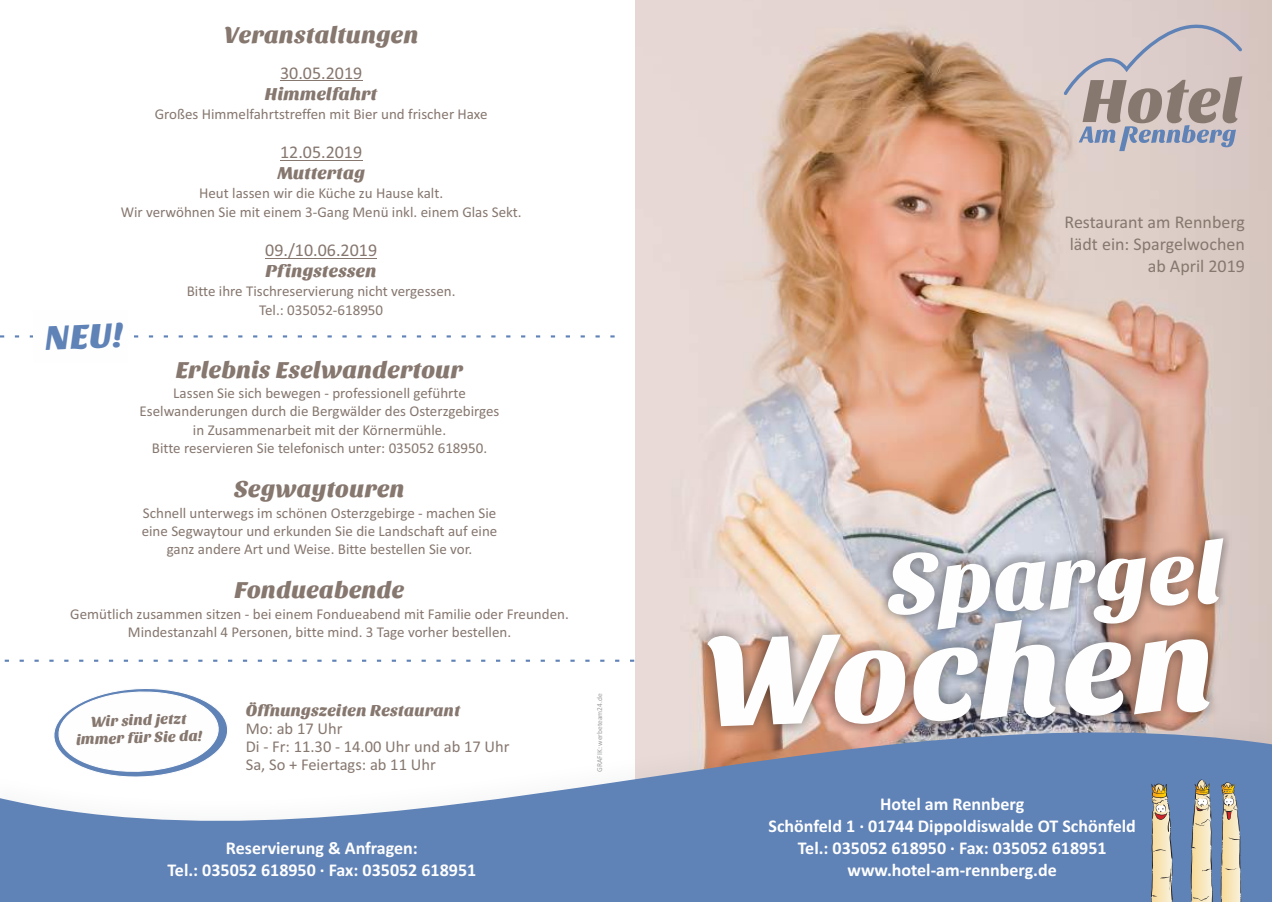
<style>
.page{position:relative;width:1272px;height:902px;background:#fff}
.page>*{position:absolute;margin:0;border:0;box-sizing:border-box;transform-origin:0 0}
.t1{font:132.75px "Sansita One";color:#fefefe}
.t2{font:88.5px "Sansita One";color:#fefefe}
.t3{font:35.55px "Sansita One";color:#5f82b7}
.t4{font:24px "Sansita One";color:#86776f}
.t5{font:700 18px/21.9px "Calibri";color:#fefefe;text-align:center}
.t6{font:18px/21.9px "Calibri";color:#86776f;text-align:right}
.t7{font:18px "Sansita One";color:#86776f}
.t8{font:16.5px/18px "Calibri";color:#86776f}
.t9{font:16.5px "Sansita One";color:#86776f}
.t10{font:15px/18.3px "Calibri";color:#86776f;text-align:center}
.t11{font:15px/17.4px "Sansita One";color:#86776f;text-align:center}
.t12{font:7.5px "Calibri";color:#9d9e9e}
</style>
<div class="page">
<svg style="left:0;top:335px;width:615px;height:2px"></svg>
<div style="left:33px;top:310px;width:95px;height:52px;background:#fefefe"></div>
<img style="left:636px;top:0;width:635px;height:681px">
<img style="left:879px;top:530px;width:352px;height:108px">
<img style="left:697px;top:610px;width:522px;height:71px">
<svg style="left:635px;top:681px;width:636px;height:18px;background:#9f8a84"></svg>
<svg style="left:0;top:699px;width:1271px;height:189px;fill:#5f82b7"></svg>
<div style="left:0;top:888px;width:1271px;height:13px;background:#5f82b7"></div>
<svg style="left:1063px;top:23px;width:179px;height:128px;background:#c2b7b8"></svg>
<svg style="left:1220px;top:782px;width:21px;height:119px;background:#c7bea7"></svg>
<svg style="left:1190px;top:779px;width:22px;height:122px;background:#c9c1a8"></svg>
<svg style="left:1150px;top:783px;width:22px;height:118px;background:#c7bca3"></svg>
<svg style="left:42px;top:689px;width:198px;height:94px"></svg>
<svg style="left:4px;top:659px;width:632px;height:2px"></svg>
<hr style="left:280px;top:80px;width:82px;height:1px;background:#86776f">
<hr style="left:280px;top:160px;width:82px;height:1px;background:#86776f">
<hr style="left:265px;top:258px;width:112px;height:1px;background:#86776f">
<h3 class="t4" style="left:224px;top:21px;width:196px">Veranstaltungen</h3>
<p class="t6" style="left:280px;top:63px;width:84px">30.05.2019</p>
<p class="t7" style="left:265px;top:83px;width:114px">Himmelfahrt</p>
<p class="t10" style="left:155px;top:106px;width:334px">Großes Himmelfahrtstreffen mit Bier und frischer Haxe</p>
<p class="t6" style="left:280px;top:143px;width:84px">12.05.2019</p>
<p class="t7" style="left:277px;top:163px;width:89px">Muttertag</p>
<p class="t10" style="left:121px;top:185px;width:402px">Heut lassen wir die Küche zu Hause kalt.<br>Wir verwöhnen Sie mit einem 3-Gang Menü inkl. einem Glas Sekt.</p>
<p class="t6" style="left:265px;top:241px;width:113px">09./10.06.2019</p>
<p class="t7" style="left:266px;top:261px;width:113px">Pfingstessen</p>
<p class="t10" style="left:187px;top:283px;width:270px">Bitte ihre Tischreservierung nicht vergessen.<br>Tel.: 035052-618950</p>
<h3 class="t3" style="left:44px;top:318px;width:80px;rotate:-3deg">NEU!</h3>
<h3 class="t4" style="left:176px;top:356px;width:289px">Erlebnis Eselwandertour</h3>
<p class="t10" style="left:140px;top:385px;width:361px">Lassen Sie sich bewegen - professionell geführte Eselwanderungen durch die Bergwälder des Osterzgebirges in Zusammenarbeit mit der Körnermühle.<br>Bitte reservieren Sie telefonisch unter: 035052 618950.</p>
<h3 class="t4" style="left:234px;top:475px;width:172px">Segwaytouren</h3>
<p class="t10" style="left:142px;top:504px;width:357px">Schnell unterwegs im schönen Osterzgebirge - machen Sie eine Segwaytour und erkunden Sie die Landschaft auf eine ganz andere Art und Weise. Bitte bestellen Sie vor.</p>
<h3 class="t4" style="left:234px;top:576px;width:172px">Fondueabende</h3>
<p class="t10" style="left:70px;top:606px;width:500px">Gemütlich zusammen sitzen - bei einem Fondueabend mit Familie oder Freunden.<br>Mindestanzahl 4 Personen, bitte mind. 3 Tage vorher bestellen.</p>
<p class="t11" style="left:75px;top:713px;width:128px;rotate:-2deg">Wir sind jetzt immer für Sie da!</p>
<p class="t9" style="left:246px;top:700px;width:216px">Öffnungszeiten Restaurant</p>
<p class="t8" style="left:246px;top:720px;width:265px">Mo: ab 17 Uhr<br>Di - Fr: 11.30 - 14.00 Uhr und ab 17 Uhr<br>Sa, So + Feiertags: ab 11 Uhr</p>
<p class="t5" style="left:167px;top:838px;width:310px">Reservierung &amp; Anfragen:<br>Tel.: 035052 618950 · Fax: 035052 618951</p>
<p class="t12" style="left:596px;top:771px;width:80px;rotate:-90deg">GRAFIK: werbeteam24.de</p>
<p class="t6" style="left:1064px;top:213px;width:182px">Restaurant am Rennberg lädt ein: Spargelwochen ab April 2019</p>
<h2 class="t2" style="left:885px;top:533px;width:338px;rotate:-2deg">Spargel</h2>
<h1 class="t1" style="left:700px;top:606px;width:515px;rotate:-2deg">Wochen</h1>
<p class="t5" style="left:768px;top:794px;width:369px">Hotel am Rennberg<br>Schönfeld 1 · 01744 Dippoldiswalde OT Schönfeld Tel.: 035052 618950 · Fax: 035052 618951 www.hotel-am-rennberg.de</p>
</div>
